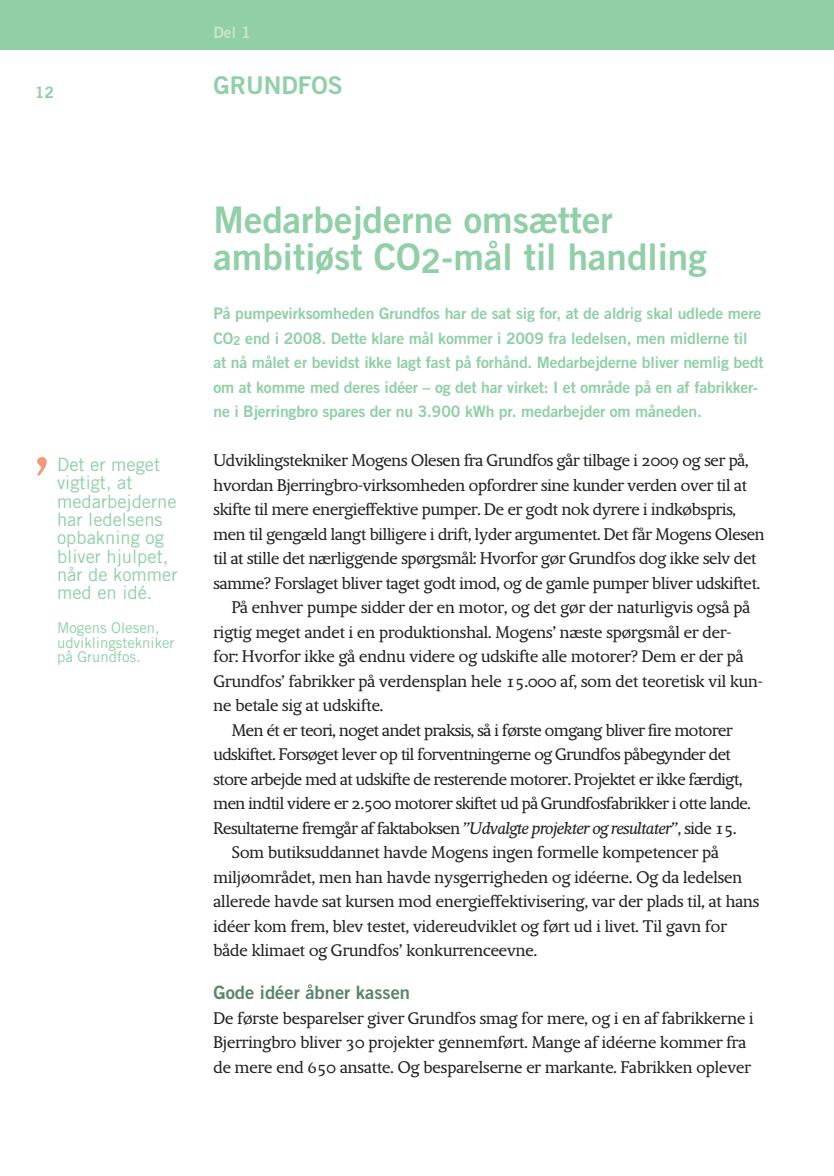
<style>
.page{position:relative;width:834px;height:1176px;background:#fff}
.page>*{position:absolute;margin:0;border:0;box-sizing:border-box;transform-origin:0 0}
.Brød_2{font:78.75px "Cendia";color:#f6977a}
.Rubrik_1{font:36.75px/36.8px "Trade Gothic LT Bold Two";color:#90cfa7}
.Mellem_6{font:24.5px "Trade Gothic LT Bold Two";color:#90cfa7}
.Brød_start_4{font:18.38px/24.5px "Cendia";letter-spacing:-.01em;color:#231f20}
.Brød_2-2{font:18.38px/24.5px "Cendia";color:#231f20}
.Brød_2-3{font:18.38px/24.5px "Cendia";letter-spacing:-.02em;color:#231f20}
.Brød_2-4{font:18.38px/18.4px "Trade Gothic LT";color:#90cfa7}
.Mellem_6-2{font:18.38px "Trade Gothic LT Bold Two";color:#59856b}
.Brød_start_4-2{font:15.75px/24.5px "Trade Gothic LT Bold Two";letter-spacing:-.01em;color:#90cfa7}
.t1{font:15.75px "Trade Gothic LT Bold Two";color:#c7e5d0}
.Rubrik_1-2{font:15.75px "Trade Gothic LT Bold Two";color:#90cfa7}
.Brød_2-5{font:14.88px/14.9px "Trade Gothic LT";color:#90cfa7}
.s1{font-style:italic}
</style>
<div class="page">
<div style="left:0;top:0;width:833px;height:50px;background:#90cfa7"></div>
<p class="Rubrik_1-2" style="left:35px;top:83px;width:21px">12</p>
<p class="t1" style="left:213px;top:22px;width:39px">Del 1</p>
<p class="Mellem_6" style="left:213px;top:70px;width:131px">GRUNDFOS</p>
<p class="Brød_2" style="left:35px;top:443px;width:16px">’</p>
<p class="Brød_2-4" style="left:57px;top:455px;width:122px">Det er meget vigtigt, at medarbejderne har ledelsens opbakning og bliver hjulpet, når de kommer med en idé.</p>
<p class="Brød_2-5" style="left:57px;top:620px;width:119px">Mogens Olesen, udviklingstekniker på Grundfos.</p>
<p class="Rubrik_1" style="left:213px;top:201px;width:494px">Medarbejderne omsætter ambitiøst CO<sub>2</sub>-mål til handling</p>
<p class="Brød_start_4-2" style="left:213px;top:301px;width:551px">På pumpevirksomheden Grundfos har de sat sig for, at de aldrig skal udlede mere CO<sub>2</sub> end i 2008. Dette klare mål kommer i 2009 fra ledelsen, men midlerne til at nå målet er bevidst ikke lagt fast på forhånd. Medarbejderne bliver nemlig bedt om at komme med deres idéer – og det har virket: I et område på en af fabrikker&shy;ne i Bjerringbro spares der nu 3.900 kWh pr. medarbejder om måneden.</p>
<p class="Brød_start_4" style="left:213px;top:449px;width:552px">Udviklingstekniker Mogens Olesen fra Grundfos går tilbage i 2009 og ser på, hvordan Bjerringbro-virksomheden opfordrer sine kunder verden over til at skifte til mere energieffektive pumper. De er godt nok dyrere i indkøbspris, men til gengæld langt billigere i drift, lyder argumentet. Det får Mogens Olesen til at stille det nærliggende spørgsmål: Hvorfor gør Grundfos dog ikke selv det samme? Forslaget bliver taget godt imod, og de gamle pumper bliver udskiftet.</p>
<p class="Brød_2-2" style="left:213px;top:596px;width:551px;text-indent:18px">På enhver pumpe sidder der en motor, og det gør der naturligvis også på rigtig meget andet i en produktionshal. Mogens’ næste spørgsmål er der-<br>for: Hvorfor ikke gå endnu videre og udskifte alle motorer? Dem er der på Grundfos’ fabrikker på verdensplan hele 15.000 af, som det teoretisk vil kun&shy;ne betale sig at udskifte.</p>
<p class="Brød_2-3" style="left:213px;top:719px;width:538px;text-indent:18px">Men ét er teori, noget andet praksis, så i første omgang bliver fire motorer udskiftet. Forsøget lever op til forventningerne og Grundfos påbegynder det store arbejde med at udskifte de resterende motorer. Projektet er ikke færdigt, men indtil videre er 2.500 motorer skiftet ud på Grundfosfabrikker i otte lande.<br>Resultaterne fremgår af faktaboksen <span class="s1">”Udvalgte projekter og resultater”</span>, side 15.</p>
<p class="Brød_2-2" style="left:213px;top:841px;width:547px;text-indent:18px">Som butiksuddannet havde Mogens ingen formelle kompetencer på miljøområdet, men han havde nysgerrigheden og idéerne. Og da ledelsen allerede havde sat kursen mod energieffektivisering, var der plads til, at hans idéer kom frem, blev testet, videreudviklet og ført ud i livet. Til gavn for både klimaet og Grundfos’ konkurrenceevne.</p>
<p class="Mellem_6-2" style="left:213px;top:981px;width:198px">Gode idéer åbner kassen</p>
<p class="Brød_start_4" style="left:213px;top:1006px;width:541px">De første besparelser giver Grundfos smag for mere, og i en af fabrikkerne i<br>Bjerringbro bliver 30 projekter gennemført. Mange af idéerne kommer fra de mere end 650 ansatte. Og besparelserne er markante. Fabrikken oplever</p>
</div>
